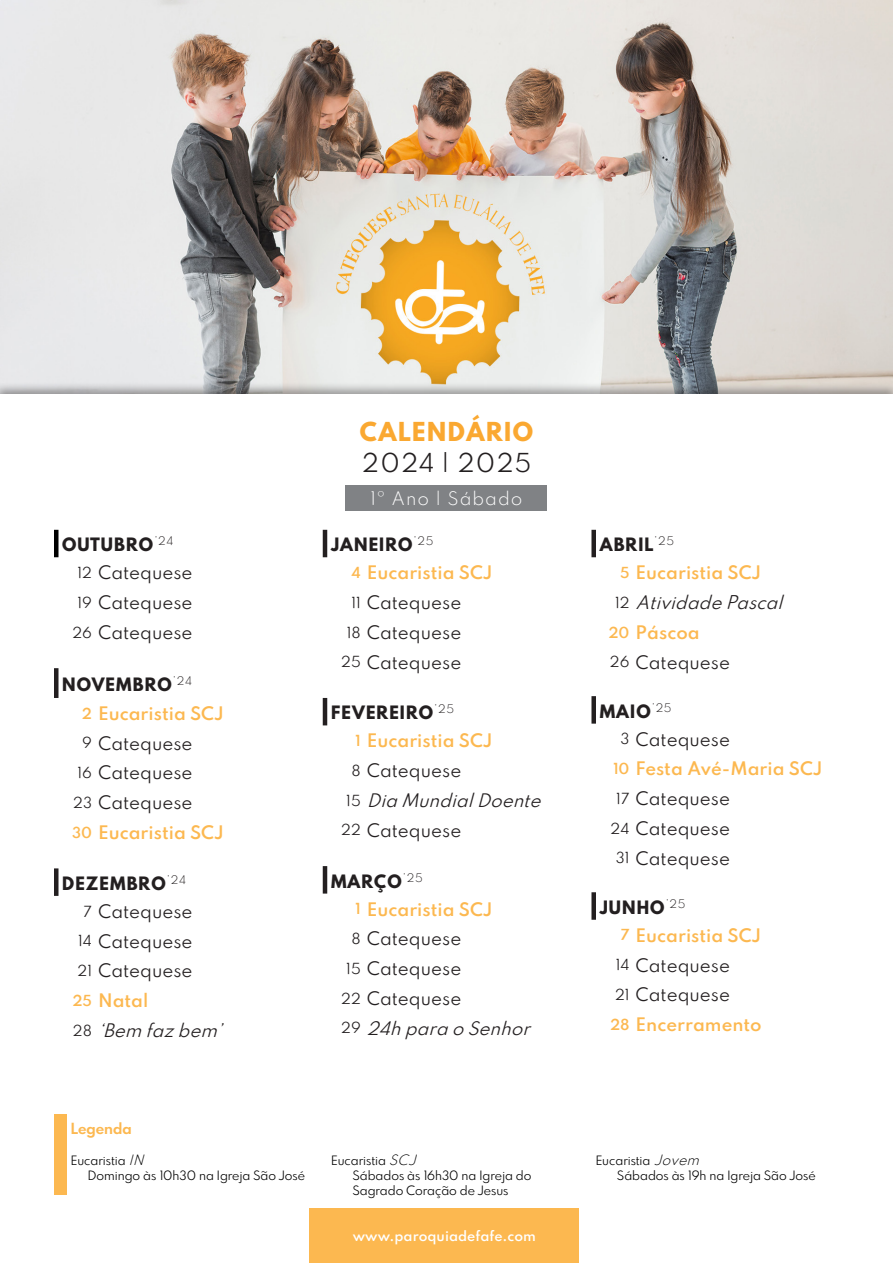
<style>
.page{position:relative;width:893px;height:1263px;background:#fff}
.page>*{position:absolute;margin:0;border:0;box-sizing:border-box;transform-origin:0 0}
.t1{font:800 25.5px "Spartan MB";letter-spacing:.06em;color:#faa831}
.t2{font:25.5px "Spartan MB";letter-spacing:.06em;color:#231f20}
.Mês{font:800 18px "Spartan MB";letter-spacing:.06em;color:#231f20}
.Tipo{font:16.5px "Spartan";color:#231f20}
.MIssa{font:600 16.5px "Spartan";color:#fcb850}
.Tipo-2{font:italic 16.5px "Spartan";color:#231f20}
.Mês-2{font:300 16.5px "Spartan";letter-spacing:.06em;color:#fff}
.t3{font:700 15px "Spartan MB";color:#fcb850}
.Dia{font:13.5px "Spartan";color:#231f20}
.Dia_Missa{font:600 13.5px "Spartan";color:#fcb850}
.t4{font:12.6px/15.1px "Spartan MB";color:#000}
.t5{font:600 12.6px "Spartan";color:#fff}
.s1{font-family:"Spartan";font-weight:300;font-style:italic}
</style>
<div class="page">
<img style="left:0;top:0;width:893px;height:382px">
<div style="left:310px;top:1209px;width:269px;height:54px;background:#fcb850"></div>
<div style="left:54px;top:1114px;width:13px;height:81px;background:#fcb850"></div>
<hr style="left:54px;top:530px;width:4px;height:27px;background:#000">
<hr style="left:54px;top:668px;width:4px;height:30px;background:#231f20">
<hr style="left:54px;top:868px;width:4px;height:28px;background:#231f20">
<hr style="left:323px;top:530px;width:4px;height:27px;background:#231f20">
<hr style="left:323px;top:698px;width:4px;height:27px;background:#231f20">
<hr style="left:323px;top:866px;width:4px;height:27px;background:#231f20">
<div style="left:591px;top:530px;width:5px;height:27px;background:#231f20"></div>
<div style="left:591px;top:696px;width:5px;height:28px;background:#231f20"></div>
<div style="left:591px;top:892px;width:5px;height:28px;background:#231f20"></div>
<div style="left:346px;top:485px;width:201px;height:26px;background:#808285"></div>
<h1 class="t1" style="left:360px;top:413px;width:175px">CALENDÁRIO</h1>
<h1 class="t2" style="left:362px;top:445px;width:170px">2024 | 2025</h1>
<p class="Mês" style="left:62px;top:532px;width:113px">OUTUBRO<sup>’24</sup></p>
<p class="Dia" style="left:78px;top:562px;width:16px">12</p>
<p class="Tipo" style="left:98px;top:560px;width:96px">Catequese</p>
<p class="Dia" style="left:78px;top:592px;width:16px">19</p>
<p class="Tipo" style="left:98px;top:590px;width:96px">Catequese</p>
<p class="Dia" style="left:72px;top:622px;width:21px">26</p>
<p class="Tipo" style="left:98px;top:620px;width:96px">Catequese</p>
<p class="Mês" style="left:62px;top:671px;width:131px">NOVEMBRO<sup>’24</sup></p>
<p class="Dia_Missa" style="left:82px;top:703px;width:11px">2</p>
<p class="MIssa" style="left:98px;top:701px;width:127px">Eucaristia SCJ</p>
<p class="Dia" style="left:82px;top:733px;width:11px">9</p>
<p class="Tipo" style="left:98px;top:731px;width:96px">Catequese</p>
<p class="Dia" style="left:78px;top:762px;width:16px">16</p>
<p class="Tipo" style="left:98px;top:760px;width:96px">Catequese</p>
<p class="Dia" style="left:73px;top:792px;width:20px">23</p>
<p class="Tipo" style="left:98px;top:790px;width:96px">Catequese</p>
<p class="Dia_Missa" style="left:72px;top:822px;width:21px">30</p>
<p class="MIssa" style="left:98px;top:820px;width:127px">Eucaristia SCJ</p>
<p class="Mês" style="left:62px;top:870px;width:125px">DEZEMBRO<sup>’24</sup></p>
<p class="Dia" style="left:84px;top:901px;width:10px">7</p>
<p class="Tipo" style="left:98px;top:899px;width:96px">Catequese</p>
<p class="Dia" style="left:78px;top:931px;width:15px">14</p>
<p class="Tipo" style="left:98px;top:928px;width:96px">Catequese</p>
<p class="Dia" style="left:78px;top:960px;width:16px">21</p>
<p class="Tipo" style="left:98px;top:958px;width:96px">Catequese</p>
<p class="Dia_Missa" style="left:73px;top:990px;width:21px">25</p>
<p class="MIssa" style="left:98px;top:988px;width:52px">Natal</p>
<p class="Dia" style="left:73px;top:1020px;width:21px">28</p>
<p class="Tipo-2" style="left:98px;top:1018px;width:132px">‘Bem fazbem’</p>
<p class="Mês-2" style="left:370px;top:486px;width:154px">1º Ano | Sábado</p>
<p class="Mês" style="left:331px;top:532px;width:104px">JANEIRO<sup>’25</sup></p>
<p class="Dia_Missa" style="left:351px;top:562px;width:11px">4</p>
<p class="MIssa" style="left:367px;top:560px;width:127px">Eucaristia SCJ</p>
<p class="Dia" style="left:351px;top:592px;width:11px">11</p>
<p class="Tipo" style="left:367px;top:590px;width:96px">Catequese</p>
<p class="Dia" style="left:347px;top:622px;width:16px">18</p>
<p class="Tipo" style="left:367px;top:620px;width:96px">Catequese</p>
<p class="Dia" style="left:341px;top:652px;width:21px">25</p>
<p class="Tipo" style="left:367px;top:649px;width:96px">Catequese</p>
<p class="Mês" style="left:331px;top:700px;width:125px">FEVEREIRO<sup>’25</sup></p>
<p class="Dia_Missa" style="left:355px;top:730px;width:7px">1</p>
<p class="MIssa" style="left:367px;top:728px;width:127px">Eucaristia SCJ</p>
<p class="Dia" style="left:352px;top:760px;width:11px">8</p>
<p class="Tipo" style="left:367px;top:758px;width:96px">Catequese</p>
<p class="Dia" style="left:346px;top:790px;width:16px">15</p>
<p class="Tipo-2" style="left:367px;top:788px;width:182px">DiaMundialDoente</p>
<p class="Dia" style="left:341px;top:820px;width:21px">22</p>
<p class="Tipo" style="left:367px;top:818px;width:96px">Catequese</p>
<p class="Mês" style="left:331px;top:868px;width:93px">MARÇO<sup>’25</sup></p>
<p class="Dia_Missa" style="left:355px;top:898px;width:7px">1</p>
<p class="MIssa" style="left:367px;top:896px;width:127px">Eucaristia SCJ</p>
<p class="Dia" style="left:352px;top:928px;width:11px">8</p>
<p class="Tipo" style="left:367px;top:926px;width:96px">Catequese</p>
<p class="Dia" style="left:346px;top:958px;width:16px">15</p>
<p class="Tipo" style="left:367px;top:956px;width:96px">Catequese</p>
<p class="Dia" style="left:341px;top:988px;width:21px">22</p>
<p class="Tipo" style="left:367px;top:986px;width:96px">Catequese</p>
<p class="Dia" style="left:341px;top:1018px;width:21px">29</p>
<p class="Tipo-2" style="left:367px;top:1015px;width:171px">24hparaoSenhor</p>
<p class="Mês" style="left:600px;top:532px;width:76px">ABRIL<sup>’25</sup></p>
<p class="Dia_Missa" style="left:620px;top:562px;width:11px">5</p>
<p class="MIssa" style="left:636px;top:560px;width:127px">Eucaristia SCJ</p>
<p class="Dia" style="left:615px;top:592px;width:16px">12</p>
<p class="Tipo-2" style="left:636px;top:590px;width:155px">AtividadePascal</p>
<p class="Dia_Missa" style="left:609px;top:622px;width:22px">20</p>
<p class="MIssa" style="left:636px;top:619px;width:66px">Páscoa</p>
<p class="Dia" style="left:610px;top:652px;width:21px">26</p>
<p class="Tipo" style="left:636px;top:649px;width:96px">Catequese</p>
<p class="Mês" style="left:600px;top:698px;width:73px">MAIO<sup>’25</sup></p>
<p class="Dia" style="left:620px;top:729px;width:11px">3</p>
<p class="Tipo" style="left:636px;top:726px;width:96px">Catequese</p>
<p class="Dia_Missa" style="left:613px;top:758px;width:18px">10</p>
<p class="MIssa" style="left:636px;top:756px;width:189px">Festa Avé-Maria SCJ</p>
<p class="Dia" style="left:616px;top:788px;width:15px">17</p>
<p class="Tipo" style="left:636px;top:786px;width:96px">Catequese</p>
<p class="Dia" style="left:611px;top:818px;width:20px">24</p>
<p class="Tipo" style="left:636px;top:816px;width:96px">Catequese</p>
<p class="Dia" style="left:616px;top:848px;width:15px">31</p>
<p class="Tipo" style="left:636px;top:845px;width:96px">Catequese</p>
<p class="Mês" style="left:600px;top:894px;width:87px">JUNHO<sup>’25</sup></p>
<p class="Dia_Missa" style="left:621px;top:925px;width:10px">7</p>
<p class="MIssa" style="left:636px;top:922px;width:127px">Eucaristia SCJ</p>
<p class="Dia" style="left:616px;top:954px;width:15px">14</p>
<p class="Tipo" style="left:636px;top:952px;width:96px">Catequese</p>
<p class="Dia" style="left:615px;top:984px;width:16px">21</p>
<p class="Tipo" style="left:636px;top:982px;width:96px">Catequese</p>
<p class="Dia_Missa" style="left:610px;top:1014px;width:21px">28</p>
<p class="MIssa" style="left:636px;top:1012px;width:128px">Encerramento</p>
<p class="t3" style="left:71px;top:1118px;width:62px">Legenda</p>
<p class="t4" style="left:88px;top:1152px;width:219px;text-indent:-17px">Eucaristia <span class="s1">IN<br></span>Domingo às 10h30 na Igreja São José</p>
<p class="t4" style="left:352px;top:1152px;width:181px;text-indent:-21px">Eucaristia <span class="s1">SCJ<br></span>Sábados às 16h30 na Igreja do<br>Sagrado Coração de Jesus</p>
<p class="t4" style="left:617px;top:1152px;width:200px;text-indent:-21px">Eucaristia <span class="s1">Jovem<br></span>Sábados às 19h na Igreja São José</p>
<p class="t5" style="left:353px;top:1227px;width:185px">www.paroquiadefafe.com</p>
</div>
